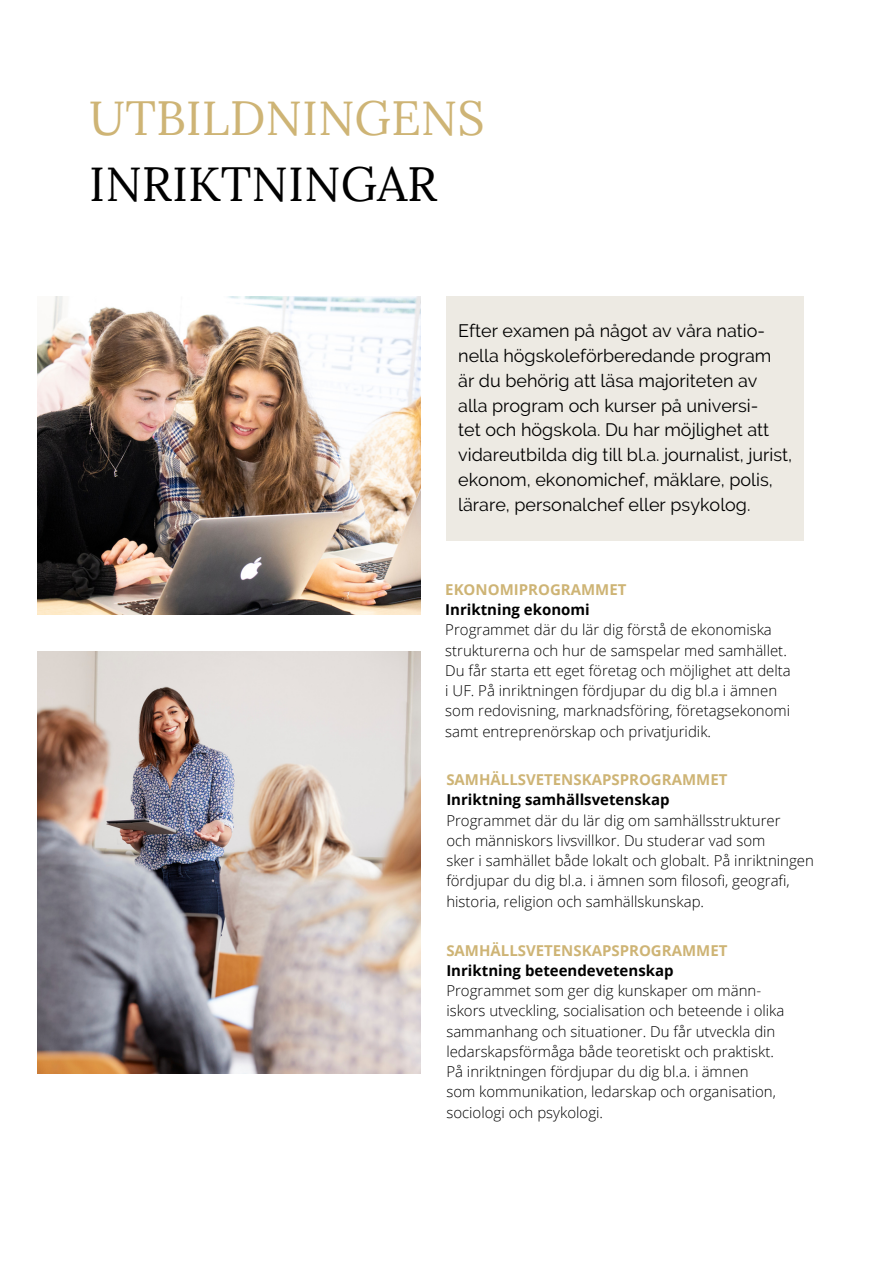
<style>
.page{position:relative;width:893px;height:1264px;background:#fff}
.page>*{position:absolute;margin:0;border:0;box-sizing:border-box;transform-origin:0 0}
.t1{font:48px "Lora";color:#ceb475}
.t2{font:48px "Lora";color:#000}
.t3{font:18px "Raleway";color:#000}
.t4{font:300 15px/20.2px "Open Sans";color:#000}
.t5{font:700 15px "Open Sans";color:#ceb475}
.t6{font:700 15px "Open Sans";color:#000}
</style>
<div class="page">
<img style="left:38px;top:296px;width:382px;height:318px">
<div style="left:446px;top:296px;width:357px;height:244px;background:#edeae3"></div>
<img style="left:38px;top:651px;width:382px;height:421px">
<p class="t1" style="left:89px;top:87px;width:397px">UTBILDNINGENS</p>
<p class="t2" style="left:89px;top:153px;width:349px">INRIKTNINGAR</p>
<p class="t3" style="left:458px;top:320px;width:308px">Efter examen på något av våra natio-</p>
<p class="t3" style="left:458px;top:345px;width:315px">nella högskoleförberedande program</p>
<p class="t3" style="left:458px;top:370px;width:301px">är du behörig att läsa majoriteten av</p>
<p class="t3" style="left:458px;top:395px;width:302px">alla program och kurser på universi-</p>
<p class="t3" style="left:458px;top:419px;width:312px">tet och högskola. Du har möjlighet att</p>
<p class="t3" style="left:458px;top:444px;width:335px">vidareutbilda dig till bl.a. journalist, jurist,</p>
<p class="t3" style="left:458px;top:469px;width:316px">ekonom, ekonomichef, mäklare, polis,</p>
<p class="t3" style="left:458px;top:493px;width:294px">lärare, personalchef eller psykolog.</p>
<p class="t5" style="left:445px;top:578px;width:183px">EKONOMIPROGRAMMET</p>
<p class="t6" style="left:445px;top:599px;width:146px">Inriktning ekonomi</p>
<p class="t4" style="left:445px;top:619px;width:328px">Programmet där du lär dig förstå de ekonomiska</p>
<p class="t4" style="left:445px;top:639px;width:343px">strukturerna och hur de samspelar med samhället.</p>
<p class="t4" style="left:445px;top:660px;width:347px">Du får starta ett eget företag och möjlighet att delta</p>
<p class="t4" style="left:445px;top:680px;width:333px">i UF. På inriktningen fördjupar du dig bl.a i ämnen</p>
<p class="t4" style="left:445px;top:700px;width:346px">som redovisning, marknadsföring, företagsekonomi</p>
<p class="t4" style="left:445px;top:720px;width:267px">samt entreprenörskap och privatjuridik.</p>
<p class="t5" style="left:446px;top:769px;width:282px">SAMHÄLLSVETENSKAPSPROGRAMMET</p>
<p class="t6" style="left:446px;top:789px;width:225px">Inriktning samhällsvetenskap</p>
<p class="t4" style="left:446px;top:809px;width:336px">Programmet där du lär dig om samhällsstrukturer</p>
<p class="t4" style="left:446px;top:830px;width:320px">och människors livsvillkor. Du studerar vad som</p>
<p class="t4" style="left:446px;top:850px;width:369px">sker i samhället både lokalt och globalt. På inriktningen</p>
<p class="t4" style="left:446px;top:870px;width:345px">fördjupar du dig bl.a. i ämnen som filosofi, geografi,</p>
<p class="t4" style="left:446px;top:890px;width:259px">historia, religion och samhällskunskap.</p>
<p class="t5" style="left:446px;top:939px;width:282px">SAMHÄLLSVETENSKAPSPROGRAMMET</p>
<p class="t6" style="left:446px;top:959px;width:229px">Inriktning beteendevetenskap</p>
<p class="t4" style="left:446px;top:980px;width:316px">Programmet som ger dig kunskaper om männ-</p>
<p class="t4" style="left:446px;top:1000px;width:339px">iskors utveckling, socialisation och beteende i olika sammanhang och situationer. Du får utveckla din ledarskapsförmåga både teoretiskt och praktiskt.</p>
<p class="t4" style="left:446px;top:1061px;width:304px">På inriktningen fördjupar du dig bl.a. i ämnen</p>
<p class="t4" style="left:446px;top:1081px;width:331px">som kommunikation, ledarskap och organisation, sociologi och psykologi.</p>
</div>
